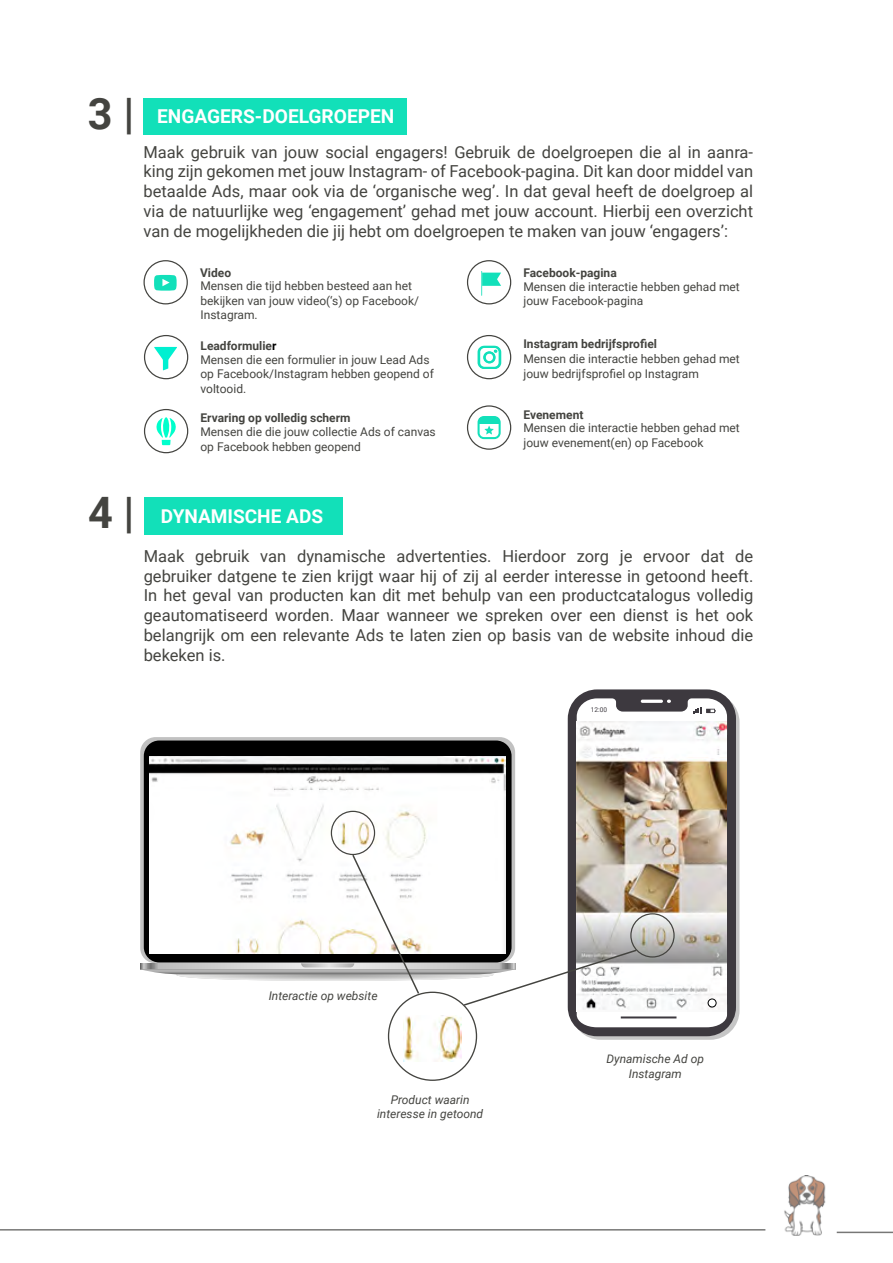
<style>
.page{position:relative;width:893px;height:1263px;background:#fff}
.page>*{position:absolute;margin:0;border:0;box-sizing:border-box;transform-origin:0 0}
.t1{font:700 43.35px "Roboto";color:#444440}
.t2{font:700 19.2px "Roboto";color:#fff}
.t3{font:700 19.05px "Roboto";color:#fff}
.t4{font:16.5px/19.8px "Roboto";color:#444440;text-align:justify}
.t5{font:12px/14.4px "Roboto";color:#444440}
.t6{font:700 12px "Roboto";color:#444440}
.t7{font:italic 12px/14.4px "Roboto";color:#444440;text-align:center}
.t8{font:6.6px "Roboto";color:#3d393f}
.s1{color:#000}
</style>
<div class="page">
<div style="left:143px;top:98px;width:264px;height:37px;background:#12e0b9"></div>
<div style="left:144px;top:498px;width:198px;height:37px;background:#12e0b9"></div>
<hr style="left:0;top:1229px;width:765px;height:1px;background:#777776">
<img style="left:784px;top:1175px;width:42px;height:61px">
<hr style="left:837px;top:1231px;width:56px;height:2px;background:#777776">
<div style="left:143px;top:260px;width:45px;height:44px;border:1px solid #444440;border-radius:50%"></div>
<div style="left:467px;top:260px;width:44px;height:44px;border:1px solid #444440;border-radius:50%"></div>
<div style="left:144px;top:335px;width:44px;height:44px;border:1px solid #444440;border-radius:50%"></div>
<div style="left:467px;top:335px;width:44px;height:44px;border:1px solid #444440;border-radius:50%"></div>
<div style="left:144px;top:409px;width:44px;height:44px;border:1px solid #444440;border-radius:50%"></div>
<div style="left:467px;top:405px;width:44px;height:45px;border:1px solid #444440;border-radius:50%"></div>
<svg style="left:154px;top:275px;width:23px;height:16px"></svg>
<svg style="left:154px;top:347px;width:23px;height:23px"></svg>
<svg style="left:156px;top:417px;width:20px;height:28px"></svg>
<svg style="left:481px;top:271px;width:20px;height:25px"></svg>
<svg style="left:478px;top:346px;width:23px;height:23px"></svg>
<svg style="left:478px;top:416px;width:23px;height:23px"></svg>
<div style="left:571px;top:693px;width:168px;height:347px;background:#c6c6c6;border-radius:29px"></div>
<svg style="left:568px;top:689px;width:168px;height:347px;background:#504d52"></svg>
<svg style="left:577px;top:698px;width:150px;height:23px;background:#bfbdbf"></svg>
<img style="left:576px;top:721px;width:151px;height:132px">
<div style="left:140px;top:737px;width:375px;height:226px;background:#c1c1c1;border-radius:15px"></div>
<div style="left:144px;top:740px;width:368px;height:222px;background:#000;border-radius:15px"></div>
<img style="left:149px;top:757px;width:356px;height:96px">
<div style="left:331px;top:811px;width:44px;height:44px;border:1px solid #444440;border-radius:50%"></div>
<svg style="left:140px;top:853px;width:587px;height:174px"></svg>
<img style="left:403px;top:1015px;width:58px;height:46px">
<h1 class="t1" style="left:88px;top:83px;width:48px">3 |</h1>
<p class="t2" style="left:157px;top:103px;width:239px">ENGAGERS-DOELGROEPEN</p>
<p class="t4" style="left:143px;top:141px;width:611px">Maak gebruik van jouw social engagers! Gebruik de doelgroepen die al in aanra&shy;king zijn gekomen met jouw Instagram- of Facebook-pagina. Dit kan door middel van betaalde Ads, maar ook via de ‘organische weg’. In dat geval heeft de doelgroep al via de natuurlijke weg ‘engagement’ gehad met jouw account. Hierbij een overzicht van de mogelijkheden die jij hebt om doelgroepen te maken van jouw ‘engagers’:</p>
<p class="t6" style="left:200px;top:264px;width:33px">Video</p>
<p class="t6" style="left:523px;top:264px;width:95px">Facebook-pagina</p>
<p class="t5" style="left:200px;top:278px;width:220px">Mensen die tijd hebben besteed aan het bekijken van jouw video(‘s) op Facebook/<br>Instagram.</p>
<p class="t5" style="left:523px;top:279px;width:218px">Mensen die interactie hebben gehad met jouw Facebook-pagina</p>
<p class="t5" style="left:200px;top:352px;width:235px">Mensen die een formulier in jouw Lead Ads op Facebook/Instagram hebben geopend of voltooid.</p>
<p class="t5" style="left:523px;top:351px;width:218px">Mensen die interactie hebben gehad met jouw bedrijfsprofiel op Instagram</p>
<p class="t5" style="left:200px;top:424px;width:237px">Mensen die die jouw collectie Ads of canvas op Facebook hebben geopend</p>
<p class="t5" style="left:523px;top:420px;width:218px">Mensen die interactie hebben gehad met jouw evenement(en) op Facebook</p>
<p class="t6" style="left:200px;top:337px;width:77px">Leadformulie<span class="s1">r</span></p>
<p class="t6" style="left:523px;top:336px;width:135px">Instagram bedrijfsprofiel</p>
<p class="t6" style="left:200px;top:410px;width:152px">Ervaring op volledig scherm</p>
<p class="t6" style="left:523px;top:406px;width:61px">Evenement</p>
<h1 class="t1" style="left:88px;top:482px;width:48px">4 |</h1>
<p class="t3" style="left:161px;top:503px;width:164px">DYNAMISCHE ADS</p>
<p class="t4" style="left:144px;top:545px;width:611px">Maak gebruik van dynamische advertenties. Hierdoor zorg je ervoor dat de gebruiker datgene te zien krijgt waar hij of zij al eerder interesse in getoond heeft.<br>In het geval van producten kan dit met behulp van een productcatalogus volledig geautomatiseerd worden. Maar wanneer we spreken over een dienst is het ook belangrijk om een relevante Ads te laten zien op basis van de website inhoud die bekeken is.</p>
<p class="t8" style="left:591px;top:705px;width:18px">12:00</p>
<p class="t7" style="left:269px;top:988px;width:110px">Interactie op website</p>
<p class="t7" style="left:377px;top:1092px;width:108px">Product waarin interesse in getoond</p>
<p class="t7" style="left:606px;top:1051px;width:99px">Dynamische Ad op<br>Instagram</p>
</div>
